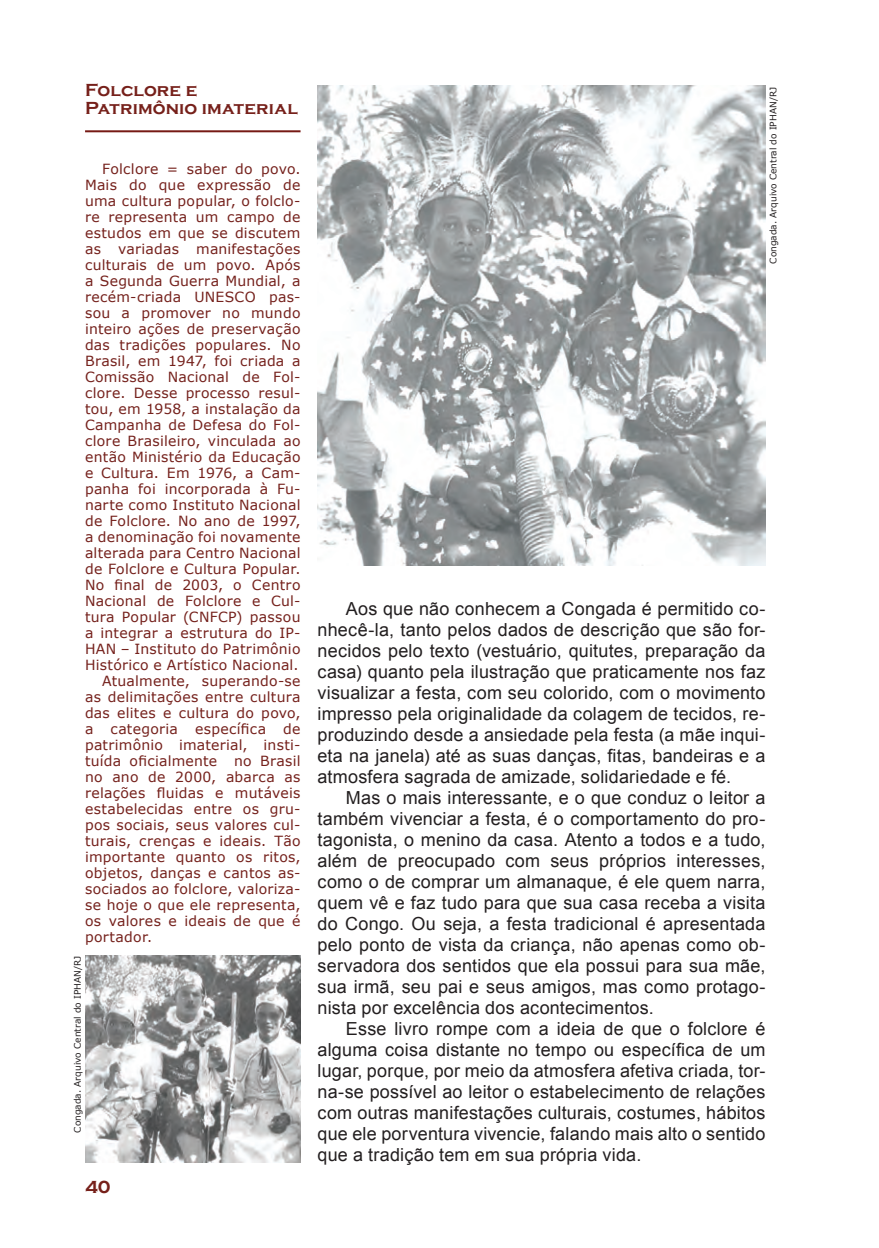
<style>
.page{position:relative;width:879px;height:1248px;background:#fff}
.page>*{position:absolute;margin:0;border:0;box-sizing:border-box;transform-origin:0 0}
.t1{font:18px/21px "Arial";letter-spacing:.01em;color:#231f20;text-align:justify}
.t2{font:700 18px/18px "Copperplate Gothic";letter-spacing:.005em;color:#76201a}
.t3{font:14px "Verdana";letter-spacing:.02em;color:#75211c}
.t4{font:9px "Verdana";color:#231f20}
</style>
<div class="page">
<hr style="left:85px;top:130px;width:215px;height:2px;background:#771a15">
<img style="left:317px;top:85px;width:449px;height:480px">
<img style="left:85px;top:955px;width:215px;height:207px">
<p class="t2" style="left:85px;top:81px;width:214px">Folclore e<br>Patrimônio imaterial</p>
<p class="t3" style="left:102px;top:159px;width:200px">Folclore = saber do povo.</p>
<p class="t3" style="left:85px;top:175px;width:217px">Mais do que expressão de</p>
<p class="t3" style="left:85px;top:191px;width:217px">uma cultura popular, o folclo-</p>
<p class="t3" style="left:85px;top:207px;width:217px">re representa um campo de</p>
<p class="t3" style="left:85px;top:223px;width:217px">estudos em que se discutem</p>
<p class="t3" style="left:85px;top:239px;width:217px">as variadas manifestações</p>
<p class="t3" style="left:85px;top:255px;width:217px">culturais de um povo. Após</p>
<p class="t3" style="left:85px;top:271px;width:217px">a Segunda Guerra Mundial, a</p>
<p class="t3" style="left:85px;top:287px;width:217px">recém-criada UNESCO pas-</p>
<p class="t3" style="left:85px;top:303px;width:217px">sou a promover no mundo</p>
<p class="t3" style="left:85px;top:319px;width:217px">inteiro ações de preservação</p>
<p class="t3" style="left:85px;top:335px;width:217px">das tradições populares. No</p>
<p class="t3" style="left:85px;top:351px;width:217px">Brasil, em 1947, foi criada a</p>
<p class="t3" style="left:85px;top:367px;width:217px">Comissão Nacional de Fol-</p>
<p class="t3" style="left:85px;top:383px;width:217px">clore. Desse processo resul-</p>
<p class="t3" style="left:85px;top:399px;width:217px">tou, em 1958, a instalação da</p>
<p class="t3" style="left:85px;top:415px;width:217px">Campanha de Defesa do Fol-</p>
<p class="t3" style="left:85px;top:431px;width:217px">clore Brasileiro, vinculada ao</p>
<p class="t3" style="left:85px;top:447px;width:217px">então Ministério da Educação</p>
<p class="t3" style="left:85px;top:463px;width:217px">e Cultura. Em 1976, a Cam-</p>
<p class="t3" style="left:85px;top:479px;width:217px">panha foi incorporada à Fu-</p>
<p class="t3" style="left:85px;top:495px;width:217px">narte como Instituto Nacional</p>
<p class="t3" style="left:85px;top:511px;width:217px">de Folclore. No ano de 1997,</p>
<p class="t3" style="left:85px;top:527px;width:217px">a denominação foi novamente</p>
<p class="t3" style="left:85px;top:543px;width:217px">alterada para Centro Nacional</p>
<p class="t3" style="left:85px;top:559px;width:217px">de Folclore e Cultura Popular.</p>
<p class="t3" style="left:85px;top:575px;width:217px">No final de 2003, o Centro</p>
<p class="t3" style="left:85px;top:591px;width:217px">Nacional de Folclore e Cul-</p>
<p class="t3" style="left:85px;top:607px;width:217px">tura Popular (CNFCP) passou</p>
<p class="t3" style="left:85px;top:623px;width:217px">a integrar a estrutura do IP-</p>
<p class="t3" style="left:85px;top:639px;width:217px">HAN – Instituto do Patrimônio</p>
<p class="t3" style="left:85px;top:655px;width:215px">Histórico e Artístico Nacional.</p>
<p class="t3" style="left:102px;top:671px;width:200px">Atualmente, superando-se</p>
<p class="t3" style="left:85px;top:687px;width:217px">as delimitações entre cultura</p>
<p class="t3" style="left:85px;top:703px;width:217px">das elites e cultura do povo,</p>
<p class="t3" style="left:85px;top:719px;width:217px">a categoria específica de</p>
<p class="t3" style="left:85px;top:735px;width:217px">patrimônio imaterial, insti-</p>
<p class="t3" style="left:85px;top:751px;width:217px">tuída oficialmente no Brasil</p>
<p class="t3" style="left:85px;top:767px;width:217px">no ano de 2000, abarca as</p>
<p class="t3" style="left:85px;top:783px;width:217px">relações fluidas e mutáveis</p>
<p class="t3" style="left:85px;top:799px;width:217px">estabelecidas entre os gru-</p>
<p class="t3" style="left:85px;top:815px;width:217px">pos sociais, seus valores cul-</p>
<p class="t3" style="left:85px;top:831px;width:217px">turais, crenças e ideais. Tão</p>
<p class="t3" style="left:85px;top:847px;width:217px">importante quanto os ritos,</p>
<p class="t3" style="left:85px;top:863px;width:217px">objetos, danças e cantos as-</p>
<p class="t3" style="left:85px;top:879px;width:217px">sociados ao folclore, valoriza-</p>
<p class="t3" style="left:85px;top:895px;width:217px">se hoje o que ele representa,</p>
<p class="t3" style="left:85px;top:911px;width:217px">os valores e ideais de que é</p>
<p class="t3" style="left:85px;top:927px;width:69px">portador.</p>
<p class="t4" style="left:71px;top:1132px;width:178px;rotate:-90deg">Congada. Arquivo Central do IPHAN/RJ</p>
<p class="t2" style="left:85px;top:1178px;width:27px">40</p>
<p class="t4" style="left:767px;top:264px;width:178px;rotate:-90deg">Congada. Arquivo Central do IPHAN/RJ</p>
<p class="t1" style="left:317px;top:598px;width:449px;text-indent:28px">Aos que não conhecem a Congada é permitido co&shy;nhecê-la, tanto pelos dados de descrição que são for&shy;necidos pelo texto (vestuário, quitutes, preparação da casa) quanto pela ilustração que praticamente nos faz visualizar a festa, com seu colorido, com o movimento impresso pela originalidade da colagem de tecidos, re&shy;produzindo desde a ansiedade pela festa (a mãe inqui&shy;eta na janela) até as suas danças, fitas, bandeiras e a atmosfera sagrada de amizade, solidariedade e fé.</p>
<p class="t1" style="left:317px;top:787px;width:449px;text-indent:28px">Mas o mais interessante, e o que conduz o leitor a também vivenciar a festa, é o comportamento do pro&shy;tagonista, o menino da casa. Atento a todos e a tudo, além de preocupado com seus próprios interesses, como o de comprar um almanaque, é ele quem narra, quem vê e faz tudo para que sua casa receba a visita do Congo. Ou seja, a festa tradicional é apresentada pelo ponto de vista da criança, não apenas como ob&shy;servadora dos sentidos que ela possui para sua mãe, sua irmã, seu pai e seus amigos, mas como protago&shy;nista por excelência dos acontecimentos.</p>
<p class="t1" style="left:317px;top:1018px;width:449px;text-indent:28px">Esse livro rompe com a ideia de que o folclore é alguma coisa distante no tempo ou específica de um lugar, porque, por meio da atmosfera afetiva criada, tor&shy;na-se possível ao leitor o estabelecimento de relações com outras manifestações culturais, costumes, hábitos que ele porventura vivencie, falando mais alto o sentido que a tradição tem em sua própria vida.</p>
</div>
